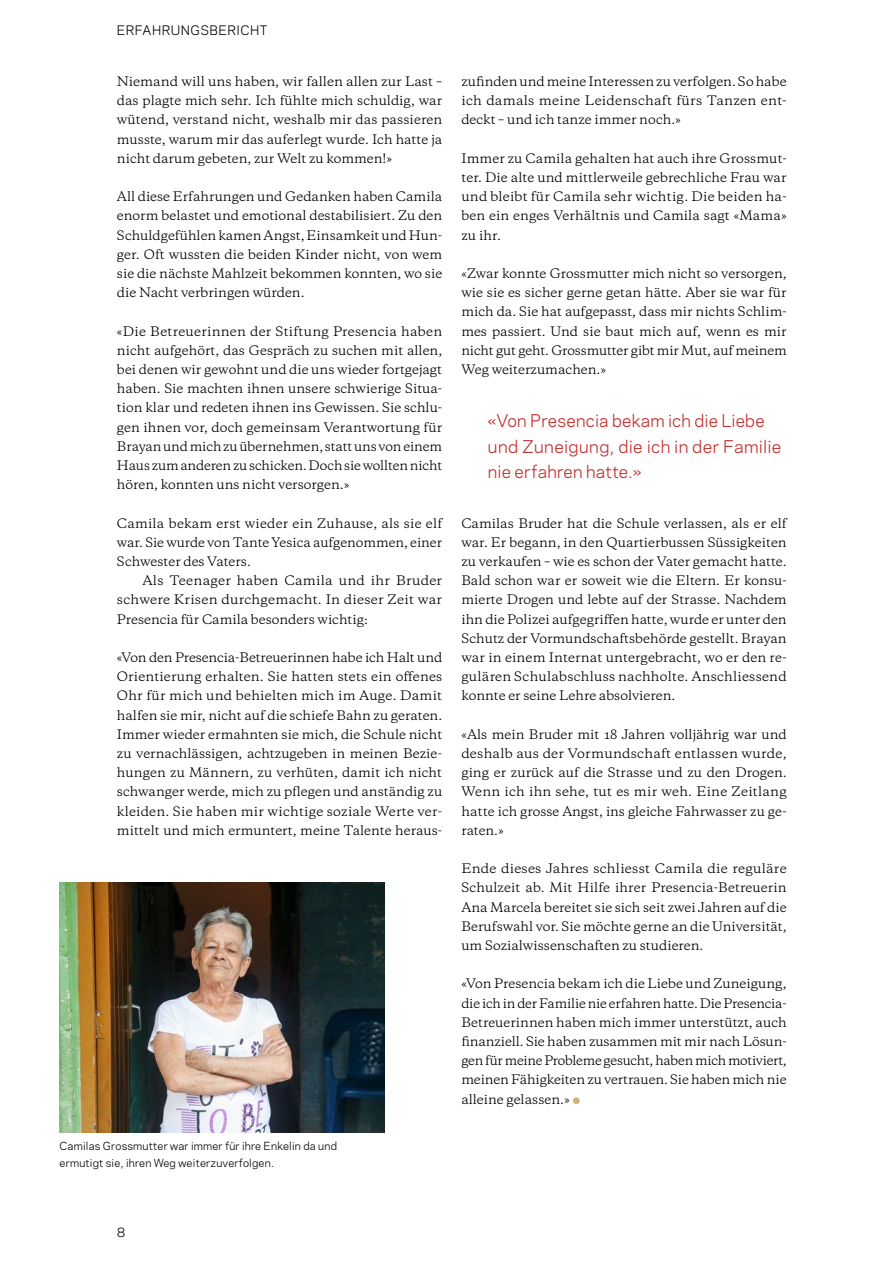
<style>
.page{position:relative;width:893px;height:1263px;background:#fff}
.page>*{position:absolute;margin:0;border:0;box-sizing:border-box;transform-origin:0 0}
.t1{font:16.5px/25.5px "Galaxie Polaris";letter-spacing:.015em;color:#c1302d}
.t2{font:12.3px/19.2px "Galaxie Copernicus";color:#000;text-align:justify}
.t3{font:12.3px "Galaxie Polaris";letter-spacing:.035em;color:#000}
.t4{font:10.5px/16.5px "Galaxie Polaris";letter-spacing:.02em;color:#000}
.s1{color:#cab478}
</style>
<div class="page">
<img style="left:60px;top:883px;width:325px;height:249px">
<p class="t3" style="left:117px;top:21px;width:152px">ERFAHRUNGSBERICHT</p>
<p class="t2" style="left:117px;top:72px;width:327px">Niemand will uns haben, wir fallen allen zur Last – das plagte mich sehr. Ich fühlte mich schuldig, war wütend, verstand nicht, weshalb mir das passieren musste, warum mir das auferlegt wurde. Ich hatte ja nicht darum gebeten, zur Welt zu kommen!»</p>
<p class="t2" style="left:117px;top:187px;width:327px">All diese Erfahrungen und Gedanken haben Camila enorm belastet und emotional destabilisiert. Zu den Schuldgefühlen kamen Angst, Einsamkeit und Hun&shy;ger. Oft wussten die beiden Kinder nicht, von wem sie die nächste Mahlzeit bekommen konnten, wo sie die Nacht verbringen würden.</p>
<p class="t2" style="left:117px;top:321px;width:327px">«Die Betreuerinnen der Stiftung Presencia haben nicht aufgehört, das Gespräch zu suchen mit allen, bei denen wir gewohnt und die uns wieder fortgejagt haben. Sie machten ihnen unsere schwierige Situa&shy;tion klar und redeten ihnen ins Gewissen. Sie schlu&shy;gen ihnen vor, doch gemeinsam Verantwortung für Brayan und mich zu übernehmen, statt uns von einem Haus zum anderen zu schicken. Doch sie wollten nicht hören, konnten uns nicht versorgen.»</p>
<p class="t2" style="left:117px;top:513px;width:327px">Camila bekam erst wieder ein Zuhause, als sie elf war. Sie wurde von Tante Yesica aufgenommen, einer Schwester des Vaters.</p>
<p class="t2" style="left:117px;top:571px;width:327px;text-indent:26px">Als Teenager haben Camila und ihr Bruder schwere Krisen durchgemacht. In dieser Zeit war Presencia für Camila besonders wichtig:</p>
<p class="t2" style="left:117px;top:648px;width:327px">«Von den Presencia-Betreuerinnen habe ich Halt und Orientierung erhalten. Sie hatten stets ein offenes Ohr für mich und behielten mich im Auge. Damit halfen sie mir, nicht auf die schiefe Bahn zu geraten.<br>Immer wieder ermahnten sie mich, die Schule nicht zu vernachlässigen, achtzugeben in meinen Bezie&shy;hungen zu Männern, zu verhüten, damit ich nicht schwanger werde, mich zu pflegen und anständig zu kleiden. Sie haben mir wichtige soziale Werte ver&shy;mittelt und mich ermuntert, meine Talente heraus-</p>
<p class="t4" style="left:60px;top:1137px;width:279px">Camilas Grossmutter war immer für ihre Enkelin da und ermutigt sie, ihren Weg weiterzuverfolgen.</p>
<p class="t2" style="left:461px;top:72px;width:327px">zufinden und meine Interessen zu verfolgen. So habe ich damals meine Leidenschaft fürs Tanzen ent&shy;deckt – und ich tanze immer noch.»</p>
<p class="t2" style="left:461px;top:149px;width:327px">Immer zu Camila gehalten hat auch ihre Grossmut&shy;ter. Die alte und mittlerweile gebrechliche Frau war und bleibt für Camila sehr wichtig. Die beiden ha&shy;ben ein enges Verhältnis und Camila sagt «Mama» zu ihr.</p>
<p class="t2" style="left:461px;top:264px;width:327px">«Zwar konnte Grossmutter mich nicht so versorgen, wie sie es sicher gerne getan hätte. Aber sie war für mich da. Sie hat aufgepasst, dass mir nichts Schlim&shy;mes passiert. Und sie baut mich auf, wenn es mir nicht gut geht. Grossmutter gibt mir Mut, auf meinem Weg weiterzumachen.»</p>
<h1 class="t1" style="left:488px;top:407px;width:295px">«Von Presencia bekam ich die Liebe und Zuneigung, die ich in der Familie nie erfahren hatte.»</h1>
<p class="t2" style="left:461px;top:513px;width:327px">Camilas Bruder hat die Schule verlassen, als er elf war. Er begann, in den Quartierbussen Süssigkeiten zu verkaufen – wie es schon der Vater gemacht hatte.<br>Bald schon war er soweit wie die Eltern. Er konsu&shy;mierte Drogen und lebte auf der Strasse. Nachdem ihn die Polizei aufgegriffen hatte, wurde er unter den Schutz der Vormundschaftsbehörde gestellt. Brayan war in einem Internat untergebracht, wo er den re&shy;gulären Schulabschluss nachholte. Anschliessend konnte er seine Lehre absolvieren.</p>
<p class="t2" style="left:461px;top:725px;width:327px">«Als mein Bruder mit 18 Jahren volljährig war und deshalb aus der Vormundschaft entlassen wurde, ging er zurück auf die Strasse und zu den Drogen.<br>Wenn ich ihn sehe, tut es mir weh. Eine Zeitlang hatte ich grosse Angst, ins gleiche Fahrwasser zu ge&shy;raten.»</p>
<p class="t2" style="left:461px;top:859px;width:327px">Ende dieses Jahres schliesst Camila die reguläre Schulzeit ab. Mit Hilfe ihrer Presencia-Betreuerin Ana Marcela bereitet sie sich seit zwei Jahren auf die Berufswahl vor. Sie möchte gerne an die Universität, um Sozialwissenschaften zu studieren.</p>
<p class="t2" style="left:461px;top:974px;width:327px">«Von Presencia bekam ich die Liebe und Zuneigung, die ich in der Familie nie erfahren hatte. Die Presencia-Betreuerinnen haben mich immer unterstützt, auch finanziell. Sie haben zusammen mit mir nach Lösun&shy;gen für meine Probleme gesucht, haben mich motiviert, meinen Fähigkeiten zu vertrauen. Sie haben mich nie alleine gelassen.» <span class="s1">⚫</span></p>
<p class="t3" style="left:117px;top:1223px;width:10px">8</p>
</div>
